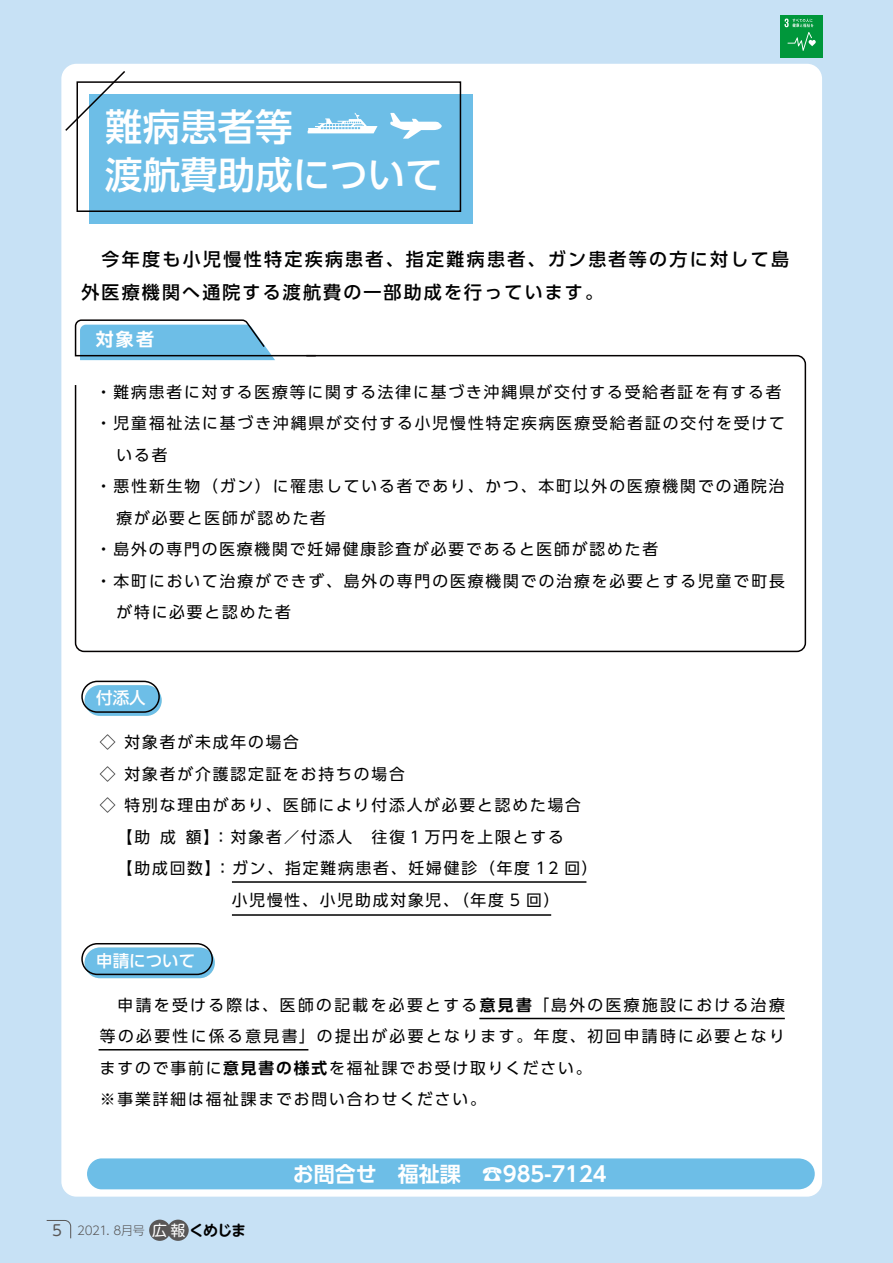
<style>
.page{position:relative;width:893px;height:1263px;background:#c7e1f5}
.page>*{position:absolute;margin:0;border:0;box-sizing:border-box;transform-origin:0 0}
.t1{font:500 37.5px/47.7px "UD Shin Go Pro";color:#fff}
.t2{font:700 21px "UD Shin Go Pro De";color:#fff}
.t3{font:500 18px/33px "UD Shin Go Pro";letter-spacing:.13em;color:#000}
.t4{font:700 18px "UD Shin Go Pro De";color:#fff}
.t5{font:500 16.5px "UD Shin Go Pro";color:#fff}
.t6{font:15.75px "UD Shin Go Pro";letter-spacing:.12em;color:#000}
.t7{font:15.75px/31.5px "UD Shin Go Pro";letter-spacing:.155em;color:#000}
.t8{font:300 12px "UD Shin Go Pro";letter-spacing:-.03em;color:#595757}
.s1{font-family:"UD Shin Go Pro De";font-weight:700}
.s2{font-family:"UD Shin M Go Pro";font-weight:400;font-size:15px}
.s3{font-family:"UD Shin M Go Pro";font-weight:400;font-size:15px;color:#fff}
.s4{font-family:"UD Shin M Go Pro De";font-weight:700;font-size:15px;color:#000}
</style>
<div class="page">
<div style="left:61px;top:64px;width:761px;height:1132px;background:#fff;border-radius:15px"></div>
<div style="left:89px;top:94px;width:383px;height:129px;background:#6dbee7"></div>
<div style="left:76px;top:81px;width:385px;height:131px;border:2px solid #040000"></div>
<svg style="left:64px;top:69px;width:63px;height:63px"></svg>
<svg style="left:390px;top:113px;width:52px;height:26px"></svg>
<svg style="left:308px;top:113px;width:70px;height:20px"></svg>
<svg style="left:74px;top:354px;width:733px;height:299px"></svg>
<svg style="left:74px;top:319px;width:243px;height:41px"></svg>
<div style="left:87px;top:1158px;width:728px;height:31px;background:#6dbee7"></div>
<div style="left:85px;top:685px;width:77px;height:31px;background:#6dbee7;border-radius:15px"></div>
<div style="left:81px;top:681px;width:79px;height:32px;border:2px solid #040000;border-radius:15px"></div>
<div style="left:85px;top:947px;width:130px;height:31px;background:#6dbee7;border-radius:15px"></div>
<div style="left:81px;top:943px;width:132px;height:32px;border:2px solid #040000;border-radius:15px"></div>
<hr style="left:479px;top:1018px;width:306px;height:1px;background:#000">
<hr style="left:99px;top:1049px;width:209px;height:1px;background:#000">
<hr style="left:232px;top:881px;width:354px;height:2px;background:#000">
<hr style="left:232px;top:914px;width:319px;height:2px;background:#000">
<div style="left:780px;top:15px;width:43px;height:42px;background:#00973b"></div>
<svg style="left:785px;top:19px;width:31px;height:32px"></svg>
<div style="left:149px;top:1219px;width:21px;height:22px;background:#595757;border-radius:50%"></div>
<div style="left:167px;top:1219px;width:22px;height:22px;background:#595757;border-radius:50%"></div>
<svg style="left:46px;top:1220px;width:25px;height:19px"></svg>
<h1 class="t1" style="left:105px;top:102px;width:339px">難病患者等<br>渡航費助成について</h1>
<p class="t3" style="left:81px;top:242px;width:709px">　今年度も小児慢性特定疾病患者、指定難病患者、ガン患者等の方に対して島外医療機関へ通院する渡航費の一部助成を行っています。</p>
<p class="t4" style="left:96px;top:325px;width:60px">対象者</p>
<p class="t6" style="left:96px;top:379px;width:687px">・難病患者に対する医療等に関する法律に基づき沖縄県が交付する受給者証を有する者</p>
<p class="t6" style="left:96px;top:411px;width:690px">・児童福祉法に基づき沖縄県が交付する小児慢性特定疾病医療受給者証の交付を受けて</p>
<p class="t6" style="left:116px;top:442px;width:52px">いる者</p>
<p class="t6" style="left:96px;top:474px;width:690px">・悪性新生物（ガン）に罹患している者であり、かつ、本町以外の医療機関での通院治</p>
<p class="t6" style="left:116px;top:505px;width:211px">療が必要と医師が認めた者</p>
<p class="t6" style="left:96px;top:537px;width:564px">・島外の専門の医療機関で妊婦健康診査が必要であると医師が認めた者</p>
<p class="t6" style="left:96px;top:568px;width:690px">・本町において治療ができず、島外の専門の医療機関での治療を必要とする児童で町長</p>
<p class="t6" style="left:116px;top:600px;width:176px">が特に必要と認めた者</p>
<p class="t5" style="left:96px;top:685px;width:51px">付添人</p>
<p class="t6" style="left:100px;top:729px;width:201px">◇ 対象者が未成年の場合</p>
<p class="t6" style="left:100px;top:761px;width:306px">◇ 対象者が介護認定証をお持ちの場合</p>
<p class="t6" style="left:100px;top:792px;width:483px">◇ 特別な理由があり、医師により付添人が必要と認めた場合</p>
<p class="t6" style="left:100px;top:824px;width:465px">　 【助 成 額】：対象者／付添人　往復１万円を上限とする</p>
<p class="t6" style="left:100px;top:855px;width:499px">　 【助成回数】：ガン、指定難病患者、妊婦健診（年度 12 回）</p>
<p class="t6" style="left:232px;top:887px;width:329px">小児慢性、小児助成対象児、（年度 5 回）</p>
<p class="t5" style="left:96px;top:947px;width:101px">申請について</p>
<p class="t7" style="left:100px;top:988px;width:686px">　申請を受ける際は、医師の記載を必要とする<span class="s1">意見書</span>「島外の医療施設における治療等の必要性に係る意見書」の提出が必要となります。年度、初回申請時に必要となりますので事前に<span class="s1">意見書の様式</span>を福祉課でお受け取りください。<br>※事業詳細は福祉課までお問い合わせください。</p>
<p class="t8" style="left:52px;top:1221px;width:195px"><span class="s2">5</span> 2021. 8月号 <span class="s3">広報</span><span class="s4">くめじま</span></p>
<h2 class="t2" style="left:293px;top:1157px;width:316px">お問合せ　福祉課　☎985-7124</h2>
</div>
